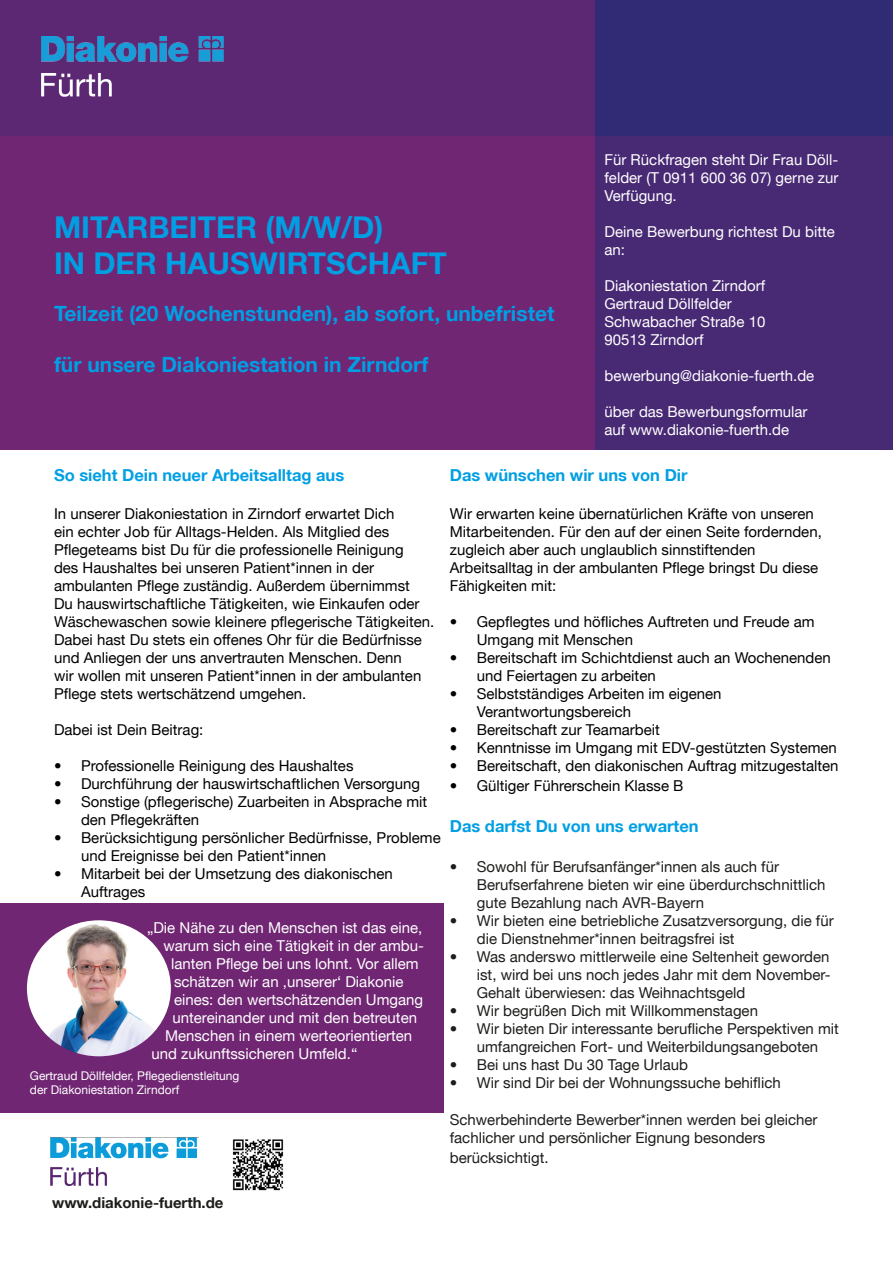
<style>
.page{position:relative;width:893px;height:1263px;background:#fff}
.page>*{position:absolute;margin:0;border:0;box-sizing:border-box;transform-origin:0 0}
.t1{font:700 30px "Helvetica Neue LT";color:#009fe3}
.t2{font:700 21px "Helvetica Neue LT";color:#009fe3}
.t3{font:700 16.5px "Helvetica Neue LT";color:#009fe3}
.t4{font:15px/18px "Helvetica Neue LT";color:#000}
.t5{font:15px/18px "Helvetica Neue LT";color:#1d1d1b}
.t6{font:15px/18px "Helvetica Neue LT";color:#fff}
.t7{font:700 15px "Helvetica Neue LT";color:#1d1d1b}
.t8{font:12px/14.4px "Helvetica Neue LT";color:#fff}
</style>
<div class="page">
<div style="left:0;top:0;width:595px;height:137px;background:#5c2874"></div>
<img style="left:41px;top:37px;width:182px;height:59px">
<div style="left:595px;top:0;width:298px;height:137px;background:#312a74"></div>
<div style="left:0;top:136px;width:595px;height:314px;background:#702673"></div>
<div style="left:595px;top:136px;width:298px;height:314px;background:#482974"></div>
<img style="left:232px;top:1139px;width:52px;height:52px">
<img style="left:50px;top:1138px;width:147px;height:49px">
<div style="left:0;top:904px;width:443px;height:209px;background:#702673"></div>
<img style="left:27px;top:920px;width:144px;height:136px">
<p class="t1" style="left:54px;top:208px;width:331px">MITARBEITER (M/W/D)</p>
<p class="t1" style="left:54px;top:244px;width:394px">IN DER HAUSWIRTSCHAFT</p>
<p class="t2" style="left:54px;top:301px;width:502px">Teilzeit (20 Wochenstunden), ab sofort, unbefristet</p>
<p class="t2" style="left:54px;top:351px;width:376px">für unsere Diakoniestation in Zirndorf</p>
<p class="t6" style="left:604px;top:151px;width:235px;text-align:justify">Für Rückfragen steht Dir Frau Döll&shy;felder (T 0911 600 36 07) gerne zur Verfügung.</p>
<p class="t6" style="left:604px;top:223px;width:232px">Deine Bewerbung richtest Du bitte an:</p>
<p class="t6" style="left:604px;top:277px;width:162px">Diakoniestation Zirndorf</p>
<p class="t6" style="left:604px;top:295px;width:129px">Gertraud Döllfelder</p>
<p class="t6" style="left:604px;top:313px;width:162px">Schwabacher Straße 10</p>
<p class="t6" style="left:604px;top:331px;width:100px">90513 Zirndorf</p>
<p class="t6" style="left:604px;top:367px;width:211px">bewerbung@diakonie-fuerth.de</p>
<p class="t6" style="left:604px;top:403px;width:205px">über das Bewerbungsformular auf www.diakonie-fuerth.de</p>
<p class="t3" style="left:54px;top:465px;width:292px">So sieht Dein neuer Arbeitsalltag aus</p>
<p class="t4" style="left:54px;top:504px;width:382px">In unserer Diakoniestation in Zirndorf erwartet Dich<br>ein echter Job für Alltags-Helden. Als Mitglied des Pflegeteams bist Du für die professionelle Reinigung<br>des Haushaltes bei unseren Patient*innen in der ambulanten Pflege zuständig. Außerdem übernimmst<br>Du hauswirtschaftliche Tätigkeiten, wie Einkaufen oder Wäschewaschen sowie kleinere pflegerische Tätigkeiten.<br>Dabei hast Du stets ein offenes Ohr für die Bedürfnisse und Anliegen der uns anvertrauten Menschen. Denn<br>wir wollen mit unseren Patient*innen in der ambulanten Pflege stets wertschätzend umgehen.</p>
<p class="t4" style="left:54px;top:720px;width:151px">Dabei ist Dein Beitrag:</p>
<p class="t4" style="left:54px;top:756px;width:301px">• Professionelle Reinigung des Haushaltes</p>
<p class="t4" style="left:54px;top:774px;width:368px">• Durchführung der hauswirtschaftlichen Versorgung</p>
<p class="t4" style="left:81px;top:792px;width:348px;text-indent:-27px">• Sonstige (pflegerische) Zuarbeiten in Absprache mit den Pflegekräften</p>
<p class="t4" style="left:81px;top:828px;width:361px;text-indent:-27px">• Berücksichtigung persönlicher Bedürfnisse, Probleme und Ereignisse bei den Patient*innen</p>
<p class="t4" style="left:81px;top:864px;width:313px;text-indent:-27px">• Mitarbeit bei der Umsetzung des diakonischen<br>Auftrages</p>
<p class="t6" style="left:147px;top:918px;width:277px">„Die Nähe zu den Menschen ist das eine,</p>
<p class="t6" style="left:164px;top:936px;width:262px">warum sich eine Tätigkeit in der ambu-</p>
<p class="t6" style="left:171px;top:954px;width:249px">lanten Pflege bei uns lohnt. Vor allem</p>
<p class="t6" style="left:174px;top:972px;width:231px">schätzen wir an ‚unserer‘ Diakonie</p>
<p class="t6" style="left:174px;top:990px;width:251px">eines: den wertschätzenden Umgang</p>
<p class="t6" style="left:172px;top:1008px;width:246px">untereinander und mit den betreuten</p>
<p class="t6" style="left:165px;top:1026px;width:249px">Menschen in einem werteorientierten</p>
<p class="t6" style="left:152px;top:1044px;width:207px">und zukunftssicheren Umfeld.“</p>
<p class="t8" style="left:30px;top:1068px;width:211px">Gertraud Döllfelder, Pflegedienstleitung der Diakoniestation Zirndorf</p>
<p class="t3" style="left:450px;top:465px;width:239px">Das wünschen wir uns von Dir</p>
<p class="t4" style="left:450px;top:504px;width:374px">Wir erwarten keine übernatürlichen Kräfte von unseren Mitarbeitenden. Für den auf der einen Seite fordernden, zugleich aber auch unglaublich sinnstiftenden Arbeitsalltag in der ambulanten Pflege bringst Du diese Fähigkeiten mit:</p>
<p class="t4" style="left:477px;top:612px;width:339px;text-indent:-27px">• Gepflegtes und höfliches Auftreten und Freude am<br>Umgang mit Menschen</p>
<p class="t4" style="left:477px;top:648px;width:355px;text-indent:-27px">• Bereitschaft im Schichtdienst auch an Wochenenden und Feiertagen zu arbeiten</p>
<p class="t4" style="left:477px;top:684px;width:246px;text-indent:-27px">• Selbstständiges Arbeiten im eigenen<br>Verantwortungsbereich</p>
<p class="t4" style="left:450px;top:720px;width:212px">• Bereitschaft zur Teamarbeit</p>
<p class="t4" style="left:450px;top:738px;width:389px">• Kenntnisse im Umgang mit EDV-gestützten Systemen</p>
<p class="t4" style="left:450px;top:756px;width:390px">• Bereitschaft, den diakonischen Auftrag mitzugestalten</p>
<p class="t4" style="left:450px;top:776px;width:235px">• Gültiger Führerschein Klasse B</p>
<p class="t3" style="left:450px;top:816px;width:250px">Das darfst Du von uns erwarten</p>
<p class="t5" style="left:477px;top:857px;width:350px;text-indent:-27px">• Sowohl für Berufsanfänger*innen als auch für<br>Berufserfahrene bieten wir eine überdurchschnittlich gute Bezahlung nach AVR-Bayern</p>
<p class="t5" style="left:477px;top:911px;width:358px;text-indent:-27px">• Wir bieten eine betriebliche Zusatzversorgung, die für die Dienstnehmer*innen beitragsfrei ist</p>
<p class="t5" style="left:477px;top:947px;width:355px;text-align:justify;text-indent:-27px">• Was anderswo mittlerweile eine Seltenheit geworden ist, wird bei uns noch jedes Jahr mit dem November-Gehalt überwiesen: das Weihnachtsgeld</p>
<p class="t5" style="left:450px;top:1001px;width:310px">• Wir begrüßen Dich mit Willkommenstagen</p>
<p class="t5" style="left:450px;top:1019px;width:391px;text-align:center">• Wir bieten Dir interessante berufliche Perspektiven mit umfangreichen Fort- und Weiterbildungsangeboten</p>
<p class="t5" style="left:450px;top:1055px;width:240px">• Bei uns hast Du 30 Tage Urlaub</p>
<p class="t5" style="left:450px;top:1073px;width:332px">• Wir sind Dir bei der Wohnungssuche behiflich</p>
<p class="t5" style="left:450px;top:1111px;width:369px">Schwerbehinderte Bewerber*innen werden bei gleicher fachlicher und persönlicher Eignung besonders</p>
<p class="t5" style="left:450px;top:1149px;width:100px">berücksichtigt.</p>
<p class="t7" style="left:52px;top:1194px;width:173px">www.diakonie-fuerth.de</p>
</div>
